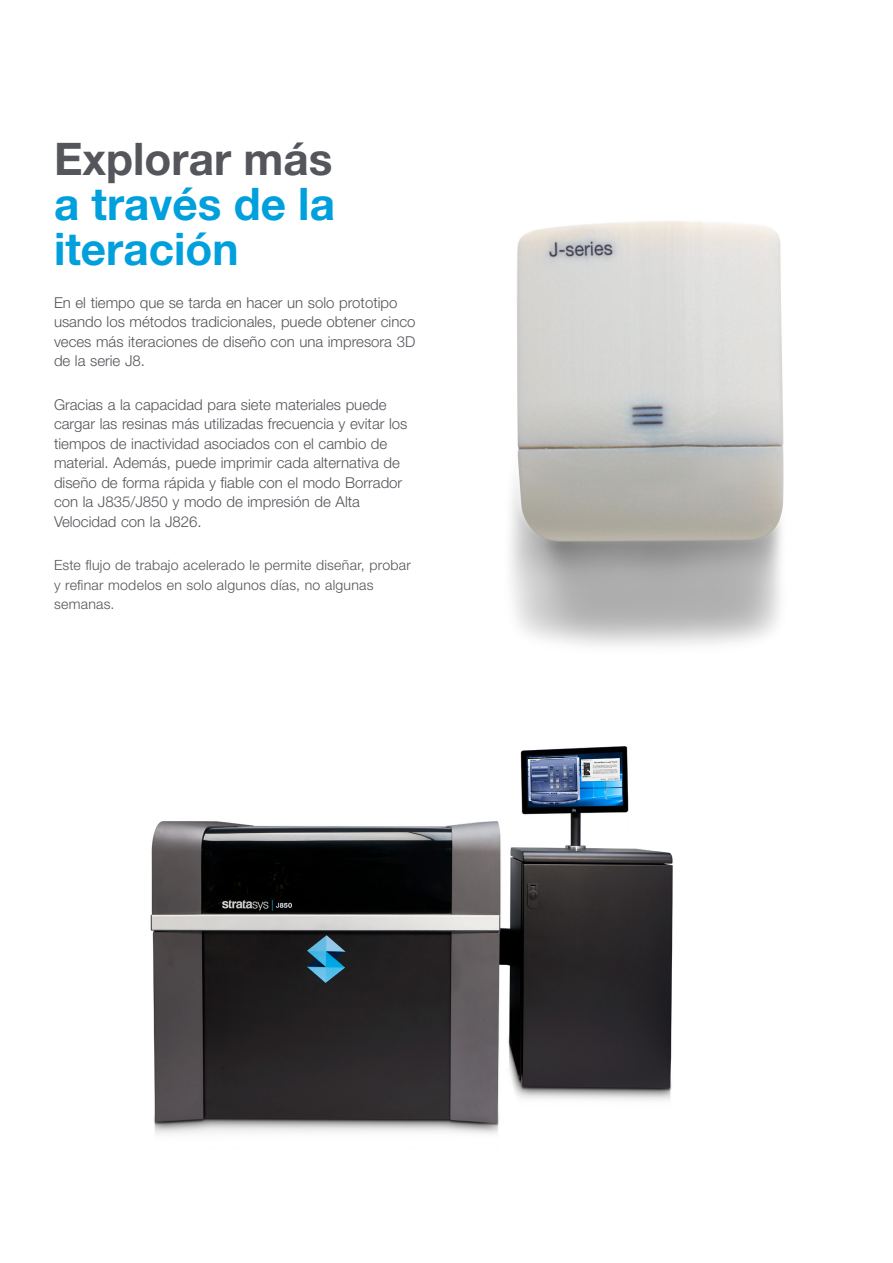
<style>
.page{position:relative;width:893px;height:1263px;background:#fff}
.page>*{position:absolute;margin:0;border:0;box-sizing:border-box;transform-origin:0 0}
.t1{font:700 45px/45px "Helvetica Neue LT Std";color:#00a0dd}
.t2{font:700 45px "Helvetica Neue LT Std";color:#54565b}
.t3{font:300 15px/19.5px "Helvetica Neue LT Std";color:#54555a}
.t4{font:300 14.1px/19.5px "Helvetica Neue LT Std";letter-spacing:.02em;color:#54555a}
</style>
<div class="page">
<img style="left:150px;top:746px;width:523px;height:388px">
<img style="left:510px;top:221px;width:274px;height:425px">
<h1 class="t2" style="left:54px;top:131px;width:280px">Explorar más</h1>
<h1 class="t1" style="left:54px;top:181px;width:282px">a través de la iteración</h1>
<p class="t3" style="left:54px;top:292px;width:363px">En el tiempo que se tarda en hacer un solo prototipo usando los métodos tradicionales, puede obtener cinco veces más iteraciones de diseño con una impresora 3D de la serie J8.</p>
<p class="t3" style="left:54px;top:394px;width:355px">Gracias a la capacidad para siete materiales puede cargar las resinas más utilizadas frecuencia y evitar los tiempos de inactividad asociados con el cambio de material. Además, puede imprimir cada alternativa de diseño de forma rápida y fiable con el modo Borrador con la J835/J850 y modo de impresión de Alta Velocidad con la J826.</p>
<p class="t4" style="left:54px;top:555px;width:358px">Este flujo de trabajo acelerado le permite diseñar, probar y refinar modelos en solo algunos días, no algunas semanas.</p>
</div>
